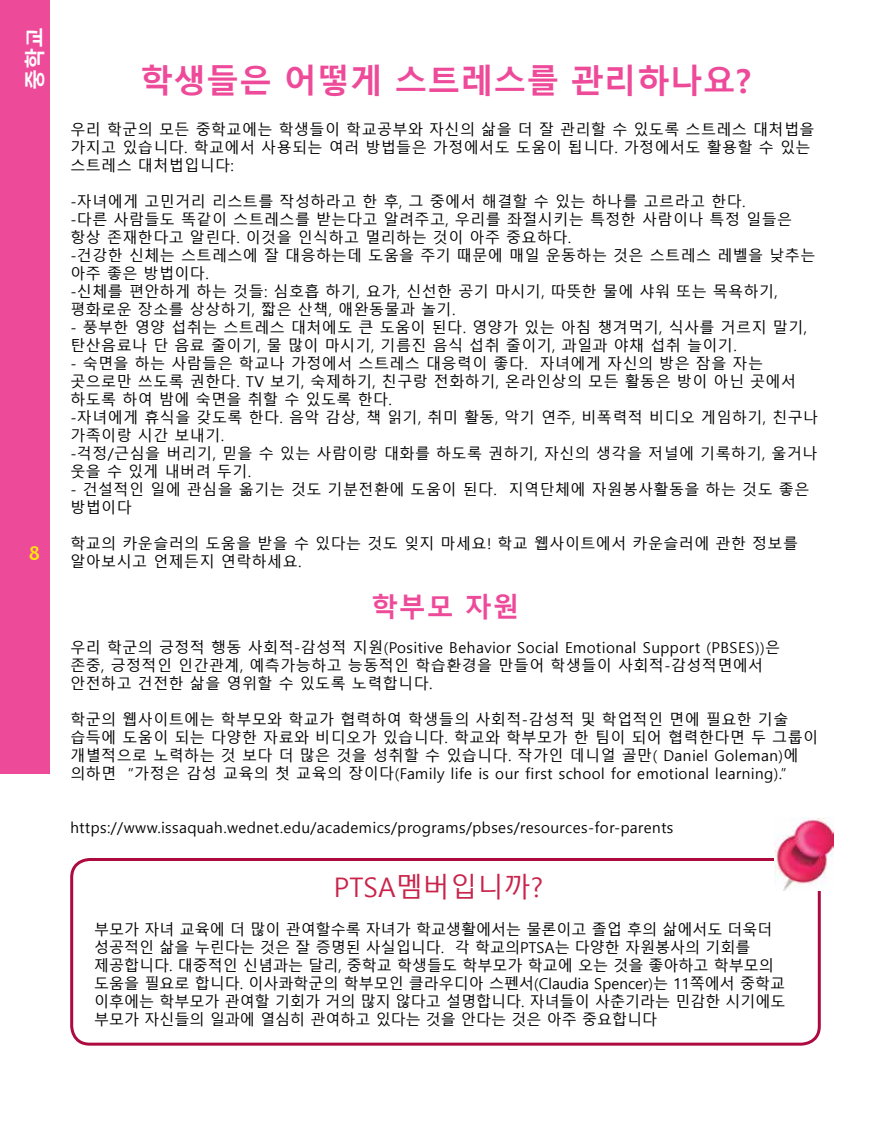
<style>
.page{position:relative;width:891px;height:1134px;background:#fff}
.page>*{position:absolute;margin:0;border:0;box-sizing:border-box;transform-origin:0 0}
.t1{font:700 33px "Malgun Gothic";color:#ee4a9a}
.t2{font:27px "Malgun Gothic";color:#c9234a}
.t3{font:700 27px "Malgun Gothic";color:#ee4a9a}
.t4{font:700 21px "Malgun Gothic";color:#fff}
.t5{font:700 21px "Candara";color:#fde70a}
.t6{font:15px/18px "Malgun Gothic";letter-spacing:.03em;color:#000}
.t7{font:15px/18px "Malgun Gothic";color:#000}
</style>
<div class="page">
<div style="left:0;top:0;width:49px;height:773px;background:#ee4a9a"></div>
<div style="left:70px;top:858px;width:751px;height:188px;border:3px solid #ad0a40;border-radius:18px"></div>
<img style="left:775px;top:818px;width:58px;height:72px">
<h3 class="t4" style="left:23px;top:90px;width:64px;rotate:-90deg">중학교</h3>
<h3 class="t5" style="left:29px;top:540px;width:13px">8</h3>
<h1 class="t1" style="left:140px;top:62px;width:612px">학생들은 어떻게 스트레스를 관리하나요?</h1>
<p class="t6" style="left:70px;top:121px;width:746px">우리 학군의 모든 중학교에는 학생들이 학교공부와 자신의 삶을 더 잘 관리할 수 있도록 스트레스 대처법을 가지고 있습니다. 학교에서 사용되는 여러 방법들은 가정에서도 도움이 됩니다. 가정에서도 활용할 수 있는 스트레스 대처법입니다:</p>
<p class="t6" style="left:70px;top:193px;width:746px">-자녀에게 고민거리 리스트를 작성하라고 한 후, 그 중에서 해결할 수 있는 하나를 고르라고 한다.<br>-다른 사람들도 똑같이 스트레스를 받는다고 알려주고, 우리를 좌절시키는 특정한 사람이나 특정 일들은 항상 존재한다고 알린다. 이것을 인식하고 멀리하는 것이 아주 중요하다.<br>-건강한 신체는 스트레스에 잘 대응하는데 도움을 주기 때문에 매일 운동하는 것은 스트레스 레벨을 낮추는 아주 좋은 방법이다.<br>-신체를 편안하게 하는 것들: 심호흡 하기, 요가, 신선한 공기 마시기, 따뜻한 물에 샤워 또는 목욕하기, 평화로운 장소를 상상하기, 짧은 산책, 애완동물과 놀기.</p>
<p class="t6" style="left:70px;top:319px;width:738px">- 풍부한 영양 섭취는 스트레스 대처에도 큰 도움이 된다. 영양가 있는 아침 챙겨먹기, 식사를 거르지 말기, 탄산음료나 단 음료 줄이기, 물 많이 마시기, 기름진 음식 섭취 줄이기, 과일과 야채 섭취 늘이기.</p>
<p class="t6" style="left:70px;top:355px;width:749px">- 숙면을 하는 사람들은 학교나 가정에서 스트레스 대응력이 좋다. 자녀에게 자신의 방은 잠을 자는 곳으로만 쓰도록 권한다. TV 보기, 숙제하기, 친구랑 전화하기, 온라인상의 모든 활동은 방이 아닌 곳에서 하도록 하여 밤에 숙면을 취할 수 있도록 한다.<br>-자녀에게 휴식을 갖도록 한다. 음악 감상, 책 읽기, 취미 활동, 악기 연주, 비폭력적 비디오 게임하기, 친구나 가족이랑 시간 보내기.<br>-걱정/근심을 버리기, 믿을 수 있는 사람이랑 대화를 하도록 권하기, 자신의 생각을 저널에 기록하기, 울거나 웃을 수 있게 내버려 두기.</p>
<p class="t6" style="left:70px;top:481px;width:740px">- 건설적인 일에 관심을 옮기는 것도 기분전환에 도움이 된다. 지역단체에 자원봉사활동을 하는 것도 좋은 방법이다</p>
<p class="t6" style="left:70px;top:535px;width:729px">학교의 카운슬러의 도움을 받을 수 있다는 것도 잊지 마세요! 학교 웹사이트에서 카운슬러에 관한 정보를 알아보시고 언제든지 연락하세요.</p>
<h2 class="t3" style="left:371px;top:591px;width:150px">학부모 자원</h2>
<p class="t6" style="left:70px;top:639px;width:711px">우리 학군의 긍정적 행동 사회적-감성적 지원(Positive Behavior Social Emotional Support (PBSES))은 존중, 긍정적인 인간관계, 예측가능하고 능동적인 학습환경을 만들어 학생들이 사회적-감성적면에서 안전하고 건전한 삶을 영위할 수 있도록 노력합니다.</p>
<p class="t6" style="left:70px;top:711px;width:749px">학군의 웹사이트에는 학부모와 학교가 협력하여 학생들의 사회적-감성적 및 학업적인 면에 필요한 기술 습득에 도움이 되는 다양한 자료와 비디오가 있습니다. 학교와 학부모가 한 팀이 되어 협력한다면 두 그룹이 개별적으로 노력하는 것 보다 더 많은 것을 성취할 수 있습니다. 작가인 데니얼 골만( Daniel Goleman)에 의하면 “가정은 감성 교육의 첫 교육의 장이다(Family life is our first school for emotional learning).”</p>
<p class="t6" style="left:70px;top:819px;width:605px">https://www.issaquah.wednet.edu/academics/programs/pbses/resources-for-parents</p>
<h2 class="t2" style="left:334px;top:872px;width:211px">PTSA멤버입니까?</h2>
<p class="t7" style="left:94px;top:921px;width:693px">부모가 자녀 교육에 더 많이 관여할수록 자녀가 학교생활에서는 물론이고 졸업 후의 삶에서도 더욱더 성공적인 삶을 누린다는 것은 잘 증명된 사실입니다. 각 학교의PTSA는 다양한 자원봉사의 기회를 제공합니다. 대중적인 신념과는 달리, 중학교 학생들도 학부모가 학교에 오는 것을 좋아하고 학부모의 도움을 필요로 합니다. 이사콰학군의 학부모인 클라우디아 스펜서(Claudia Spencer)는 11쪽에서 중학교 이후에는 학부모가 관여할 기회가 거의 많지 않다고 설명합니다. 자녀들이 사춘기라는 민감한 시기에도 부모가 자신들의 일과에 열심히 관여하고 있다는 것을 안다는 것은 아주 중요합니다</p>
</div>
